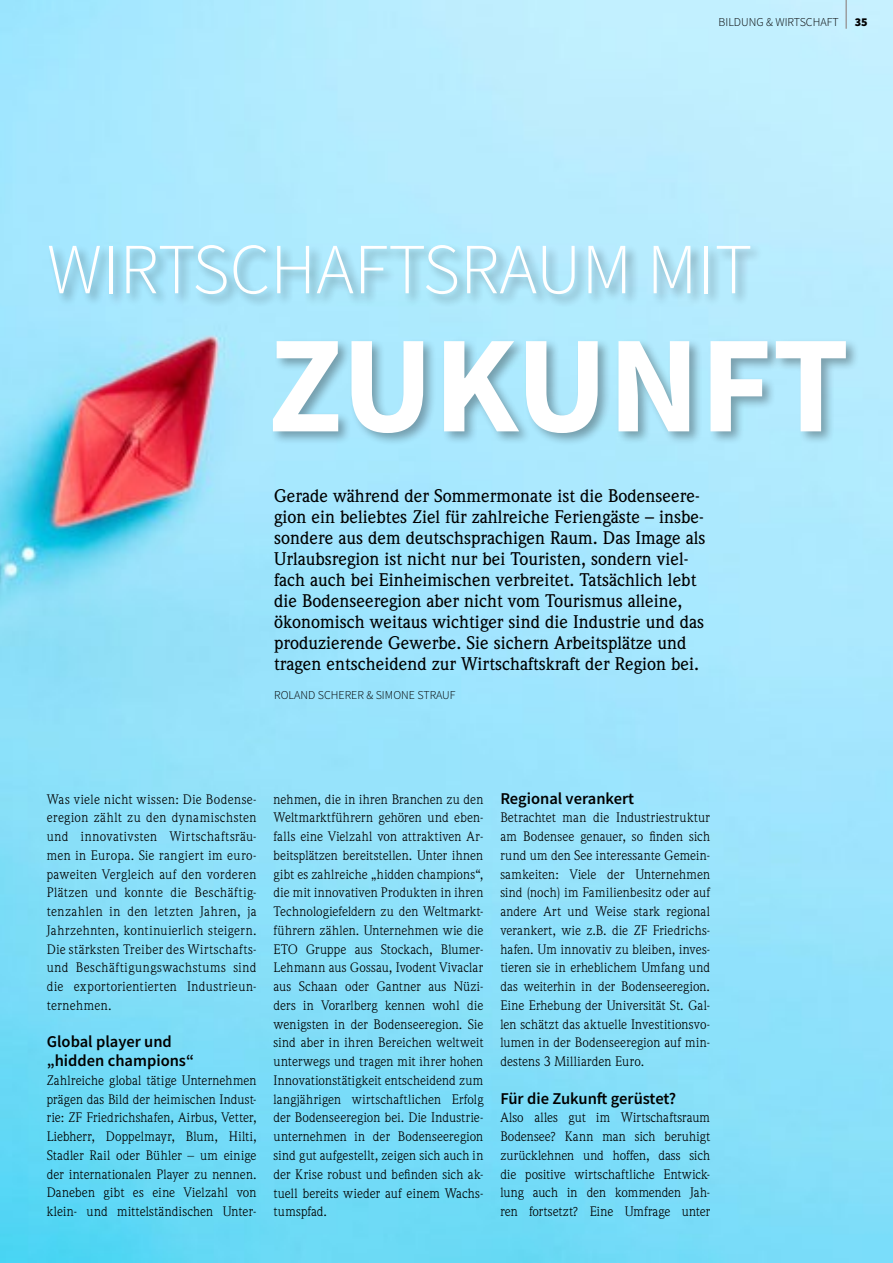
<style>
.page{position:relative;width:893px;height:1263px;background:#fff}
.page>*{position:absolute;margin:0;border:0;box-sizing:border-box;transform-origin:0 0}
.t1{font:700 138.3px "Source Sans Pro";color:#fff}
.t2{font:300 72px "Source Sans Pro";color:#fff}
.t3{font:500 18px/21px "Weidemann Std";color:#000}
.t4{font:600 16.5px/18.8px "Source Sans Pro";color:#000}
.t5{font:13.5px/18.8px "Weidemann Std";letter-spacing:.01em;color:#000;text-align:justify}
.t6{font:300 12px "Source Sans Pro";color:#000}
.t7{font:900 12px "Source Sans Pro";color:#000}
</style>
<div class="page">
<img style="left:0;top:0;width:893px;height:1263px">
<div style="left:47px;top:243px;width:717px;height:65px;background:#000;opacity:.32"></div>
<div style="left:271px;top:338px;width:589px;height:109px;background:#000;opacity:.32"></div>
<hr style="left:845px;top:0;width:2px;height:29px;background:#9c9e9f">
<p class="t6" style="left:718px;top:14px;width:122px">BILDUNG &amp; WIRTSCHAFT</p>
<p class="t7" style="left:855px;top:13px;width:14px">35</p>
<h2 class="t2" style="left:47px;top:225px;width:707px">WIRTSCHAFTSRAUM MIT</h2>
<h1 class="t1" style="left:268px;top:292px;width:583px">ZUKUNFT</h1>
<p class="t3" style="left:274px;top:486px;width:433px">Gerade während der Sommermonate ist die Bodenseere&shy;gion ein beliebtes Ziel für zahlreiche Feriengäste – insbe&shy;sondere aus dem deutschsprachigen Raum. Das Image als Urlaubsregion ist nicht nur bei Touristen, sondern viel&shy;fach auch bei Einheimischen verbreitet. Tatsächlich lebt die Bodenseeregion aber nicht vom Tourismus alleine, ökonomisch weitaus wichtiger sind die Industrie und das produzierende Gewerbe. Sie sichern Arbeitsplätze und tragen entscheidend zur Wirtschaftskraft der Region bei.</p>
<p class="t6" style="left:274px;top:688px;width:183px">ROLAND SCHERER &amp; SIMONE STRAUF</p>
<p class="t5" style="left:47px;top:789px;width:211px">Was viele nicht wissen: Die Bodense&shy;eregion zählt zu den dynamischsten und innovativsten Wirtschaftsräu&shy;men in Europa. Sie rangiert im euro&shy;paweiten Vergleich auf den vorderen Plätzen und konnte die Beschäftig&shy;tenzahlen in den letzten Jahren, ja Jahrzehnten, kontinuierlich steigern.<br>Die stärksten Treiber des Wirtschafts&shy;und Beschäftigungswachstums sind die exportorientierten Industrieun&shy;ternehmen.</p>
<p class="t4" style="left:47px;top:1032px;width:149px">Global player und „hidden champions“</p>
<p class="t5" style="left:47px;top:1071px;width:211px">Zahlreiche global tätige Unternehmen prägen das Bild der heimischen Indust&shy;rie: ZF Friedrichshafen, Airbus, Vetter, Liebherr, Doppelmayr, Blum, Hilti, Stadler Rail oder Bühler – um einige der internationalen Player zu nennen.<br>Daneben gibt es eine Vielzahl von klein- und mittelständischen Unter-</p>
<p class="t5" style="left:274px;top:789px;width:211px">nehmen, die in ihren Branchen zu den Weltmarktführern gehören und eben&shy;falls eine Vielzahl von attraktiven Ar&shy;beitsplätzen bereitstellen. Unter ihnen gibt es zahlreiche „hidden champions“, die mit innovativen Produkten in ihren Technologiefeldern zu den Weltmarkt&shy;führern zählen. Unternehmen wie die ETO Gruppe aus Stockach, Blumer-Lehmann aus Gossau, Ivodent Vivaclar aus Schaan oder Gantner aus Nüzi&shy;ders in Vorarlberg kennen wohl die wenigsten in der Bodenseeregion. Sie sind aber in ihren Bereichen weltweit unterwegs und tragen mit ihrer hohen Innovationstätigkeit entscheidend zum langjährigen wirtschaftlichen Erfolg der Bodenseeregion bei. Die Industrie&shy;unternehmen in der Bodenseeregion sind gut aufgestellt, zeigen sich auch in der Krise robust und befinden sich ak&shy;tuell bereits wieder auf einem Wachs&shy;tumspfad.</p>
<p class="t4" style="left:500px;top:789px;width:135px">Regional verankert</p>
<p class="t5" style="left:500px;top:808px;width:211px">Betrachtet man die Industriestruktur am Bodensee genauer, so finden sich rund um den See interessante Gemein&shy;samkeiten: Viele der Unternehmen sind (noch) im Familienbesitz oder auf andere Art und Weise stark regional verankert, wie z.B. die ZF Friedrichs&shy;hafen. Um innovativ zu bleiben, inves&shy;tieren sie in erheblichem Umfang und das weiterhin in der Bodenseeregion.<br>Eine Erhebung der Universität St. Gal&shy;len schätzt das aktuelle Investitionsvo&shy;lumen in der Bodenseeregion auf min&shy;destens 3 Milliarden Euro.</p>
<p class="t4" style="left:500px;top:1089px;width:177px">Für die Zukunft gerüstet?</p>
<p class="t5" style="left:500px;top:1108px;width:211px">Also alles gut im Wirtschaftsraum Bodensee? Kann man sich beruhigt zurücklehnen und hoffen, dass sich die positive wirtschaftliche Entwick&shy;lung auch in den kommenden Jah&shy;ren fortsetzt? Eine Umfrage unter</p>
</div>
